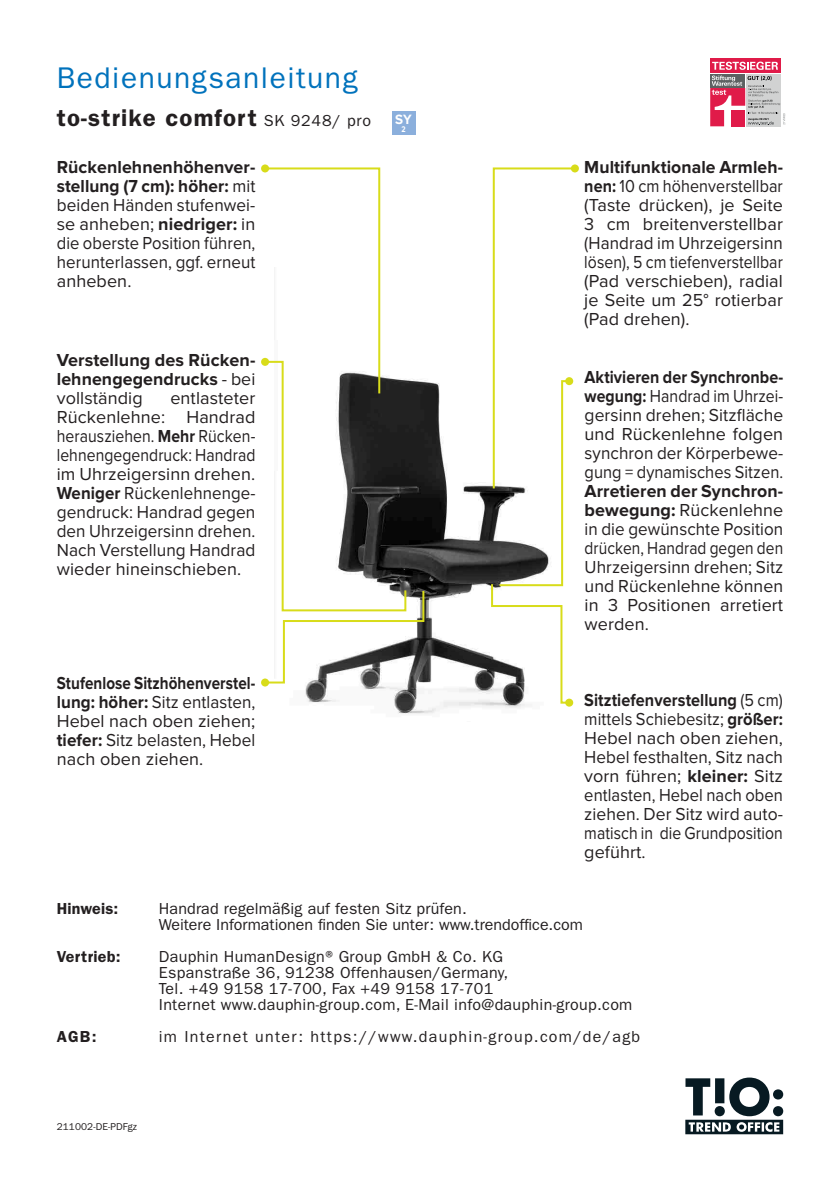
<style>
.page{position:relative;width:840px;height:1191px;background:#fff}
.page>*{position:absolute;margin:0;border:0;box-sizing:border-box;transform-origin:0 0}
.t1{font:30px "Franklin Gothic LT";letter-spacing:.05em;color:#0072bc}
.t2{font:600 24px "Franklin Gothic LT";letter-spacing:.05em;color:#231f20}
.t3{font:18px/19px "Proxima Nova";letter-spacing:.005em;color:#231f20;text-align:justify}
.t4{font:18px/19px "Proxima Nova";letter-spacing:.005em;color:#231f20;text-align:justify;scale:.9 1}
.t5{font:18px/19px "Proxima Nova";letter-spacing:.005em;color:#231f20;text-align:justify;scale:.89 1}
.t6{font:18px/19px "Proxima Nova";letter-spacing:.005em;color:#231f20;text-align:justify;scale:.96 1}
.t7{font:18px/19px "Proxima Nova";letter-spacing:.005em;color:#231f20;text-align:justify;scale:.88 1}
.t8{font:18px/19px "Proxima Nova";letter-spacing:.005em;color:#231f20;text-align:justify;scale:.94 1}
.t9{font:700 18px/19px "Proxima Nova";letter-spacing:.005em;color:#231f20;text-align:justify}
.t10{font:16px/16px "Franklin Gothic LT";letter-spacing:.02em;color:#231f20}
.t11{font:16px/16px "Franklin Gothic LT";color:#231f20}
.t12{font:16px "Franklin Gothic LT";letter-spacing:.08em;color:#231f20}
.t13{font:600 16px "Franklin Gothic LT";letter-spacing:.02em;color:#231f20}
.t14{font:700 14px "Proxima Nova";color:#fff;scale:.95 1}
.t15{font:10px "Franklin Gothic LT";letter-spacing:.01em;color:#231f20}
.t16{font:700 8.6px "Proxima Nova Cond";color:#fff;scale:.95 1}
.s1{font-weight:400;font-size:16px}
.s2{font-weight:700}
.s3{font-weight:400}
</style>
<div class="page">
<img style="left:305px;top:380px;width:268px;height:334px">
<div style="left:391px;top:111px;width:24px;height:24px;background:#8bafdc"></div>
<div style="left:261px;top:678px;width:8px;height:8px;background:#d8dc1a;border-radius:50%"></div>
<div style="left:565px;top:698px;width:8px;height:8px;background:#d8dc1a;border-radius:50%"></div>
<svg style="left:710px;top:74px;width:76px;height:53px"></svg>
<div style="left:745px;top:74px;width:35px;height:52px;background:#d1d2d2"></div>
<svg style="left:710px;top:74px;width:34px;height:2px"></svg>
<div style="left:709px;top:58px;width:71px;height:15px;background:#e01b49"></div>
<svg style="left:712px;top:62px;width:65px;height:8px"></svg>
<svg style="left:710px;top:76px;width:74px;height:50px"></svg>
<svg style="left:570px;top:164px;width:8px;height:8px"></svg>
<svg style="left:490px;top:166px;width:86px;height:538px"></svg>
<div style="left:565px;top:377px;width:8px;height:8px;background:#d8dc1a;border-radius:50%"></div>
<svg style="left:263px;top:167px;width:162px;height:517px"></svg>
<div style="left:261px;top:164px;width:8px;height:8px;background:#d8dc1a;border-radius:50%"></div>
<svg style="left:685px;top:1077px;width:97px;height:57px"></svg>
<h1 class="t1" style="left:57px;top:60px;width:302px">Bedienungsanleitung</h1>
<h2 class="t2" style="left:57px;top:103px;width:316px">to-strike comfort <span class="s1">SK 9248/ pro</span></h2>
<p class="t6" style="left:57px;top:158px;width:208px"><span class="s2">Rückenlehnenhöhenver&shy;stellung (7 cm): höher:</span> mit beiden Händen stufenwei&shy;se anheben; <span class="s2">niedriger:</span> in die oberste Position führen, herunterlassen, ggf. erneut anheben.</p>
<p class="t14" style="left:395px;top:111px;width:19px">SY</p>
<p class="t16" style="left:401px;top:122px;width:6px">2</p>
<p class="t9" style="left:57px;top:351px;width:200px">Verstellung des Rücken&shy;lehnengegendrucks <span class="s3">- bei vollständig</span></p>
<p class="t3" style="left:57px;top:389px;width:200px;text-indent:113px">entlasteter Rückenlehne: Handrad herausziehen. <span class="s2">Mehr</span> Rücken&shy;lehnengegendruck: Handrad im Uhrzeigersinn drehen.<br><span class="s2">Weniger</span> Rückenlehnenge&shy;gendruck: Handrad gegen den Uhrzeigersinn drehen.<br>Nach Verstellung Handrad wieder hineinschieben.</p>
<p class="t8" style="left:57px;top:674px;width:213px"><span class="s2">Stufenlose Sitzhöhenverstel&shy;lung: höher:</span> Sitz entlasten, Hebel nach oben ziehen; <span class="s2">tiefer:</span> Sitz belasten, Hebel nach oben ziehen.</p>
<p class="t5" style="left:584px;top:158px;width:224px"><span class="s2">Multifunktionale Armleh&shy;nen:</span> 10 cm höhenverstellbar (Taste drücken), je Seite 3 cm breitenverstellbar (Handrad im Uhrzeigersinn lösen), 5 cm tiefenverstellbar (Pad verschieben), radial je Seite um 25° rotierbar (Pad drehen).</p>
<p class="t7" style="left:584px;top:368px;width:227px"><span class="s2">Aktivieren der Synchronbe&shy;wegung:</span> Handrad im Uhrzei&shy;gersinn drehen; Sitzfläche und Rückenlehne folgen synchron der Körperbewe&shy;gung = dynamisches Sitzen.</p>
<p class="t3" style="left:584px;top:482px;width:200px"><span class="s2">Arretieren der Synchron&shy;bewegung:</span> Rückenlehne in die gewünschte Position drücken, Handrad gegen den Uhrzeigersinn drehen; Sitz und Rückenlehne können in 3 Positionen arretiert werden.</p>
<p class="t4" style="left:584px;top:691px;width:222px"><span class="s2">Sitztiefenverstellung</span> (5 cm) mittels Schiebesitz; <span class="s2">größer:<br></span>Hebel nach oben ziehen, Hebel festhalten, Sitz nach vorn führen; <span class="s2">kleiner:</span> Sitz entlasten, Hebel nach oben ziehen. Der Sitz wird auto&shy;matisch in die Grundposition geführt.</p>
<p class="t13" style="left:57px;top:898px;width:63px">Hinweis:</p>
<p class="t11" style="left:159px;top:900px;width:425px">Handrad regelmäßig auf festen Sitz prüfen.<br>Weitere Informationen finden Sie unter: www.trendoffice.com</p>
<p class="t13" style="left:57px;top:946px;width:65px">Vertrieb:</p>
<p class="t10" style="left:159px;top:948px;width:475px">Dauphin HumanDesign® Group GmbH &amp; Co. KG<br>Espanstraße 36, 91238 Offenhausen/Germany,<br>Tel. +49 9158 17-700, Fax +49 9158 17-701<br>Internet www.dauphin-group.com, E-Mail info@dauphin-group.com</p>
<p class="t13" style="left:57px;top:1026px;width:41px">AGB:</p>
<p class="t12" style="left:159px;top:1027px;width:482px">im Internet unter: https://www.dauphin-group.com/de/agb</p>
<p class="t15" style="left:57px;top:1121px;width:82px">211002-DE-PDFgz</p>
</div>
